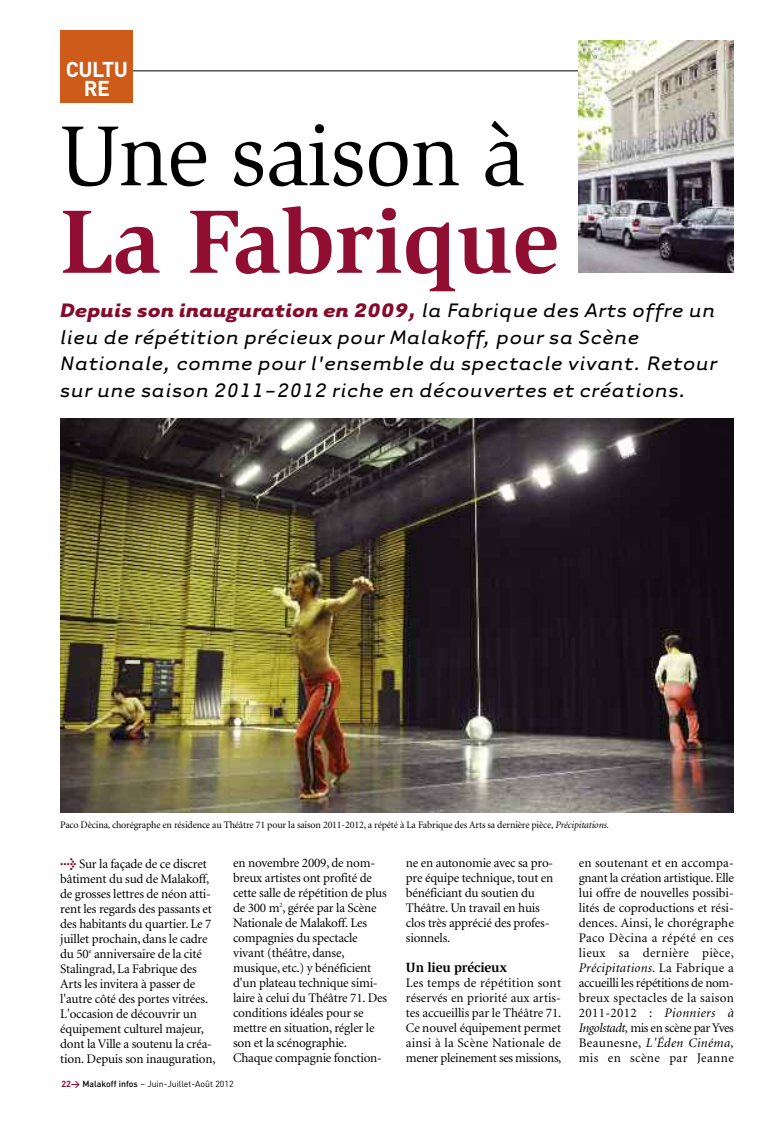
<style>
.page{position:relative;width:780px;height:1134px;background:#fff}
.page>*{position:absolute;margin:0;border:0;box-sizing:border-box;transform-origin:0 0}
.t1{font:700 92.5px "Slimbach";color:#900e32}
.t2{font:87.5px "Slimbach";letter-spacing:-.02em;color:#000}
.t3{font:italic 22.5px/26.5px "Tarzana Wide";color:#000}
.t4{font:700 21.25px/18.8px "DIN";letter-spacing:-.025em;color:#fff;text-align:center}
.t5{font:700 13.75px "Slimbach";letter-spacing:-.015em;color:#000}
.t6{font:13.12px/15px "Minion";letter-spacing:-.015em;color:#000}
.t7{font:10px "Minion";letter-spacing:-.015em;color:#000}
.t8{font:8.75px "DIN";color:#000}
.s1{font-weight:700;color:#840b2c}
.s2{font-style:italic}
.s3{font-family:"Meta Plus";font-weight:700;color:#840b2c}
.s4{font-weight:700;color:#900e32}
.s5{font-weight:500}
</style>
<div class="page">
<hr style="left:131px;top:71px;width:602px;height:1px;background:#000">
<img style="left:60px;top:418px;width:673px;height:394px">
<img style="left:578px;top:41px;width:155px;height:231px">
<div style="left:60px;top:30px;width:73px;height:73px;background:#ce5b19"></div>
<h3 class="t4" style="left:66px;top:60px;width:64px">CULTU<br>RE</h3>
<h2 class="t2" style="left:60px;top:122px;width:466px">Une saison à</h2>
<h1 class="t1" style="left:60px;top:206px;width:500px">La Fabrique</h1>
<p class="t3" style="left:60px;top:296px;width:659px"><span class="s1">Depuis son inauguration en 2009,</span> la Fabrique des Arts offre un lieu de répétition précieux pour Malakoff, pour sa Scène Nationale, comme pour l'ensemble du spectacle vivant. Retour sur une saison 2011-2012 riche en découvertes et créations.</p>
<p class="t7" style="left:60px;top:821px;width:550px">Paco Dècina, chorégraphe en résidence au Théâtre 71 pour la saison 2011-2012, a répété à La Fabrique des Arts sa dernière pièce, <span class="s2">Précipitations.</span></p>
<p class="t6" style="left:60px;top:857px;width:157px"><span class="s3">&gt;</span> Sur la façade de ce discret bâtiment du sud de Malakoff, de grosses lettres de néon atti&shy;rent les regards des passants et des habitants du quartier. Le 7 juillet prochain, dans le cadre du 50<sup>e</sup> anniversaire de la cité<br>Stalingrad, La Fabrique des<br>Arts les invitera à passer de l'autre côté des portes vitrées.<br>L'occasion de découvrir un équipement culturel majeur, dont la Ville a soutenu la créa&shy;tion. Depuis son inauguration,</p>
<p class="t6" style="left:233px;top:856px;width:155px">en novembre 2009, de nom&shy;breux artistes ont profité de cette salle de répétition de plus de 300 m<sup>2</sup>, gérée par la Scène<br>Nationale de Malakoff. Les compagnies du spectacle vivant (théâtre, danse, musique, etc.) y bénéficient d'un plateau technique simi&shy;laire à celui du Théâtre 71. Des conditions idéales pour se mettre en situation, régler le son et la scénographie.<br>Chaque compagnie fonction-</p>
<p class="t6" style="left:406px;top:856px;width:149px">ne en autonomie avec sa pro&shy;pre équipe technique, tout en bénéficiant du soutien du<br>Théâtre. Un travail en huis clos très apprécié des profes&shy;sionnels.</p>
<p class="t5" style="left:406px;top:962px;width:103px">Un lieu précieux</p>
<p class="t6" style="left:406px;top:976px;width:157px;text-align:justify">Les temps de répétition sont réservés en priorité aux artis&shy;tes accueillis par le Théâtre 71.<br>Ce nouvel équipement permet ainsi à la Scène Nationale de mener pleinement ses missions,</p>
<p class="t8" style="left:61px;top:1079px;width:174px"><span class="s4">22&gt;</span> <span class="s5">Malakoff infos</span> – Juin-Juillet-Août 2012</p>
<p class="t6" style="left:578px;top:856px;width:157px;text-align:justify">en soutenant et en accompa&shy;gnant la création artistique. Elle lui offre de nouvelles possibi&shy;lités de coproductions et rési&shy;dences. Ainsi, le chorégraphe Paco Dècina a répété en ces lieux sa dernière pièce, <span class="s2">Précipitations</span>. La Fabrique a accueilli les répétitions de nom&shy;breux spectacles de la saison 2011-2012 : <span class="s2">Pionniers à Ingolstadt,</span> mis en scène par Yves Beaunesne, <span class="s2">L'Éden Cinéma, </span>mis en scène par Jeanne</p>
</div>
